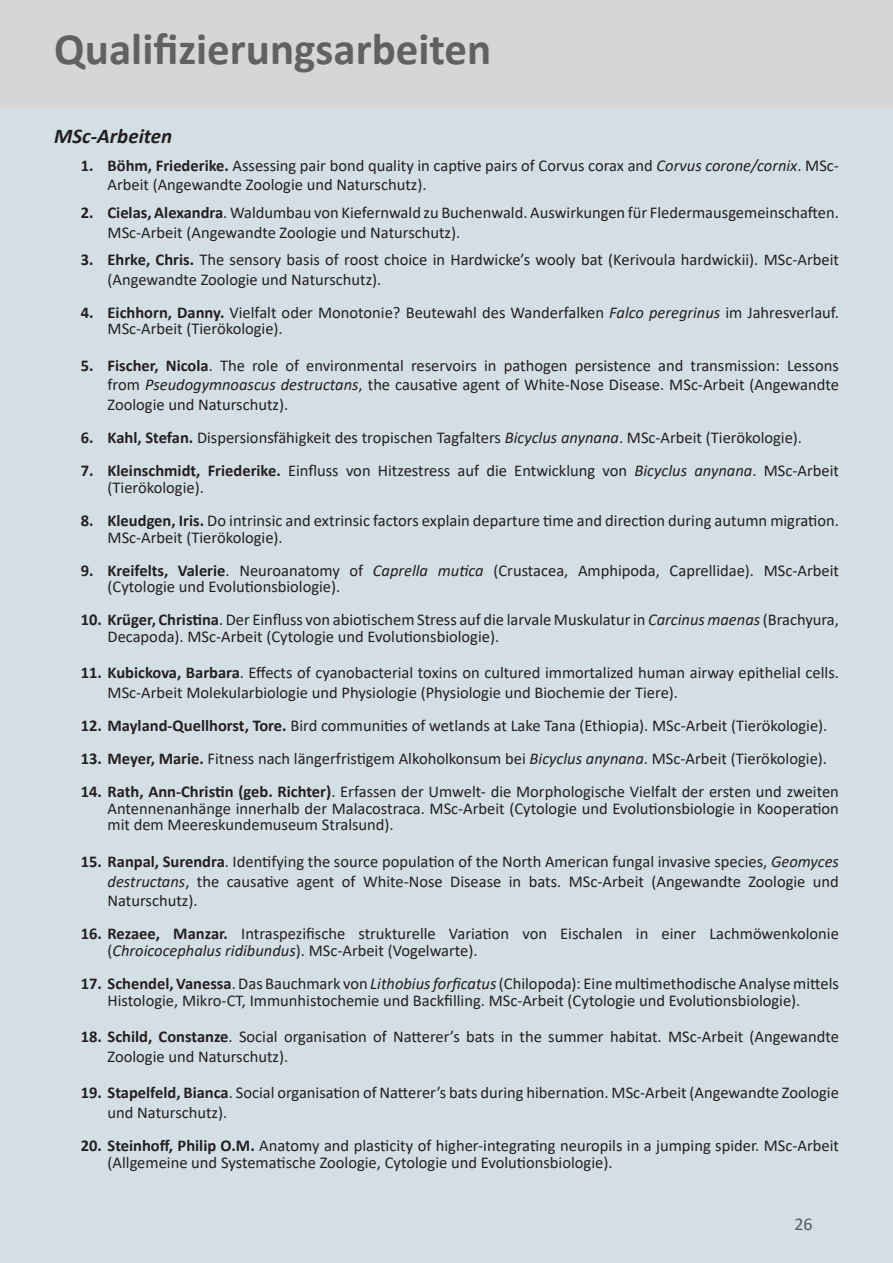
<style>
.page{position:relative;width:893px;height:1263px;background:#fff}
.page>*{position:absolute;margin:0;border:0;box-sizing:border-box;transform-origin:0 0}
.t1{font:700 45px "Calibri";color:#616164}
.t2{font:italic 700 21px "Calibri";color:#231f20}
.t3{font:18px "Calibri";color:#5a5a5d}
.t4{font:16.5px/19.8px "Calibri";color:#231f20}
.s1{font-weight:700}
.s2{font-style:italic}
</style>
<div class="page">
<div style="left:0;top:0;width:893px;height:107px;background:#d5d6d8"></div>
<p class="t1" style="left:54px;top:17px;width:439px">Qualifizierungsarbeiten</p>
<p class="t2" style="left:54px;top:121px;width:120px">MSc-Arbeiten</p>
<p class="t4" style="left:108px;top:155px;width:733px;text-indent:-27px"><span class="s1">1. Böhm, Friederike.</span> Assessing pair bond quality in captive pairs of Corvus corax and <span class="s2">Corvus corone/cornix</span>. MSc-<br>Arbeit (Angewandte Zoologie und Naturschutz).</p>
<p class="t4" style="left:108px;top:202px;width:733px;text-indent:-27px"><span class="s1">2. Cielas, Alexandra</span>. Waldumbau von Kiefernwald zu Buchenwald. Auswirkungen für Fledermausgemeinschaften.<br>MSc-Arbeit (Angewandte Zoologie und Naturschutz).</p>
<p class="t4" style="left:108px;top:249px;width:733px;text-indent:-27px"><span class="s1">3. Ehrke, Chris.</span> The sensory basis of roost choice in Hardwicke’s wooly bat (Kerivoula hardwickii). MSc-Arbeit (Angewandte Zoologie und Naturschutz).</p>
<p class="t4" style="left:108px;top:303px;width:733px;line-height:16.6px;text-indent:-27px"><span class="s1">4. Eichhorn, Danny.</span> Vielfalt oder Monotonie? Beutewahl des Wanderfalken <span class="s2">Falco peregrinus</span> im Jahresverlauf.<br>MSc-Arbeit (Tierökologie).</p>
<p class="t4" style="left:108px;top:355px;width:733px;text-align:justify;text-indent:-27px"><span class="s1">5. Fischer, Nicola</span>. The role of environmental reservoirs in pathogen persistence and transmission: Lessons from <span class="s2">Pseudogymnoascus destructans</span>, the causative agent of White-Nose Disease. MSc-Arbeit (Angewandte Zoologie und Naturschutz).</p>
<p class="t4" style="left:81px;top:427px;width:723px"><span class="s1">6. Kahl, Stefan.</span> Dispersionsfähigkeit des tropischen Tagfalters <span class="s2">Bicyclus anynana</span>. MSc-Arbeit (Tierökologie).</p>
<p class="t4" style="left:108px;top:462px;width:733px;line-height:16.6px;text-indent:-27px"><span class="s1">7. Kleinschmidt, Friederike.</span> Einfluss von Hitzestress auf die Entwicklung von <span class="s2">Bicyclus anynana</span>. MSc-Arbeit (Tierökologie).</p>
<p class="t4" style="left:108px;top:512px;width:733px;line-height:16.6px;text-indent:-27px"><span class="s1">8. Kleudgen, Iris.</span> Do intrinsic and extrinsic factors explain departure time and direction during autumn migration.<br>MSc-Arbeit (Tierökologie).</p>
<p class="t4" style="left:108px;top:561px;width:733px;line-height:16.6px;text-indent:-27px"><span class="s1">9. Kreifelts, Valerie</span>. Neuroanatomy of <span class="s2">Caprella mutica</span> (Crustacea, Amphipoda, Caprellidae). MSc-Arbeit (Cytologie und Evolutionsbiologie).</p>
<p class="t4" style="left:108px;top:611px;width:733px;line-height:16.6px;text-indent:-27px"><span class="s1">10. Krüger, Christina</span>. Der Einfluss von abiotischem Stress auf die larvale Muskulatur in <span class="s2">Carcinus maenas</span> (Brachyura,<br>Decapoda). MSc-Arbeit (Cytologie und Evolutionsbiologie).</p>
<p class="t4" style="left:108px;top:662px;width:733px;text-indent:-27px"><span class="s1">11. Kubickova, Barbara</span>. Effects of cyanobacterial toxins on cultured immortalized human airway epithelial cells.<br>MSc-Arbeit Molekularbiologie und Physiologie (Physiologie und Biochemie der Tiere).</p>
<p class="t4" style="left:81px;top:715px;width:748px"><span class="s1">12. Mayland-Quellhorst, Tore.</span> Bird communities of wetlands at Lake Tana (Ethiopia). MSc-Arbeit (Tierökologie).</p>
<p class="t4" style="left:81px;top:748px;width:748px"><span class="s1">13. Meyer, Marie.</span> Fitness nach längerfristigem Alkoholkonsum bei <span class="s2">Bicyclus anynana</span>. MSc-Arbeit (Tierökologie).</p>
<p class="t4" style="left:108px;top:783px;width:733px;line-height:16.6px;text-align:justify;text-indent:-27px"><span class="s1">14. Rath, Ann-Christin (geb. Richter)</span>. Erfassen der Umwelt- die Morphologische Vielfalt der ersten und zweiten Antennenanhänge innerhalb der Malacostraca. MSc-Arbeit (Cytologie und Evolutionsbiologie in Kooperation mit dem Meereskundemuseum Stralsund).</p>
<p class="t4" style="left:108px;top:851px;width:733px;text-align:justify;text-indent:-27px"><span class="s1">15. Ranpal, Surendra</span>. Identifying the source population of the North American fungal invasive species, <span class="s2">Geomyces destructans</span>, the causative agent of White-Nose Disease in bats. MSc-Arbeit (Angewandte Zoologie und Naturschutz).</p>
<p class="t4" style="left:108px;top:925px;width:733px;line-height:16.6px;text-indent:-27px"><span class="s1">16. Rezaee, Manzar.</span> Intraspezifische strukturelle Variation von Eischalen in einer Lachmöwenkolonie (<span class="s2">Chroicocephalus ridibundus</span>). MSc-Arbeit (Vogelwarte).</p>
<p class="t4" style="left:108px;top:975px;width:733px;line-height:16.6px;text-indent:-27px"><span class="s1">17. Schendel, Vanessa</span>. Das Bauchmark von <span class="s2">Lithobius forficatus</span> (Chilopoda): Eine multimethodische Analyse mittels<br>Histologie, Mikro-CT, Immunhistochemie und Backfilling. MSc-Arbeit (Cytologie und Evolutionsbiologie).</p>
<p class="t4" style="left:108px;top:1026px;width:733px;text-indent:-27px"><span class="s1">18. Schild, Constanze</span>. Social organisation of Natterer’s bats in the summer habitat. MSc-Arbeit (Angewandte<br>Zoologie und Naturschutz).</p>
<p class="t4" style="left:108px;top:1082px;width:733px;text-indent:-27px"><span class="s1">19. Stapelfeld, Bianca</span>. Social organisation of Natterer’s bats during hibernation. MSc-Arbeit (Angewandte Zoologie und Naturschutz).</p>
<p class="t4" style="left:108px;top:1137px;width:733px;line-height:16.6px;text-indent:-27px"><span class="s1">20. Steinhoff, Philip O.M.</span> Anatomy and plasticity of higher-integrating neuropils in a jumping spider. MSc-Arbeit (Allgemeine und Systematische Zoologie, Cytologie und Evolutionsbiologie).</p>
<p class="t3" style="left:794px;top:1211px;width:20px">26</p>
</div>
